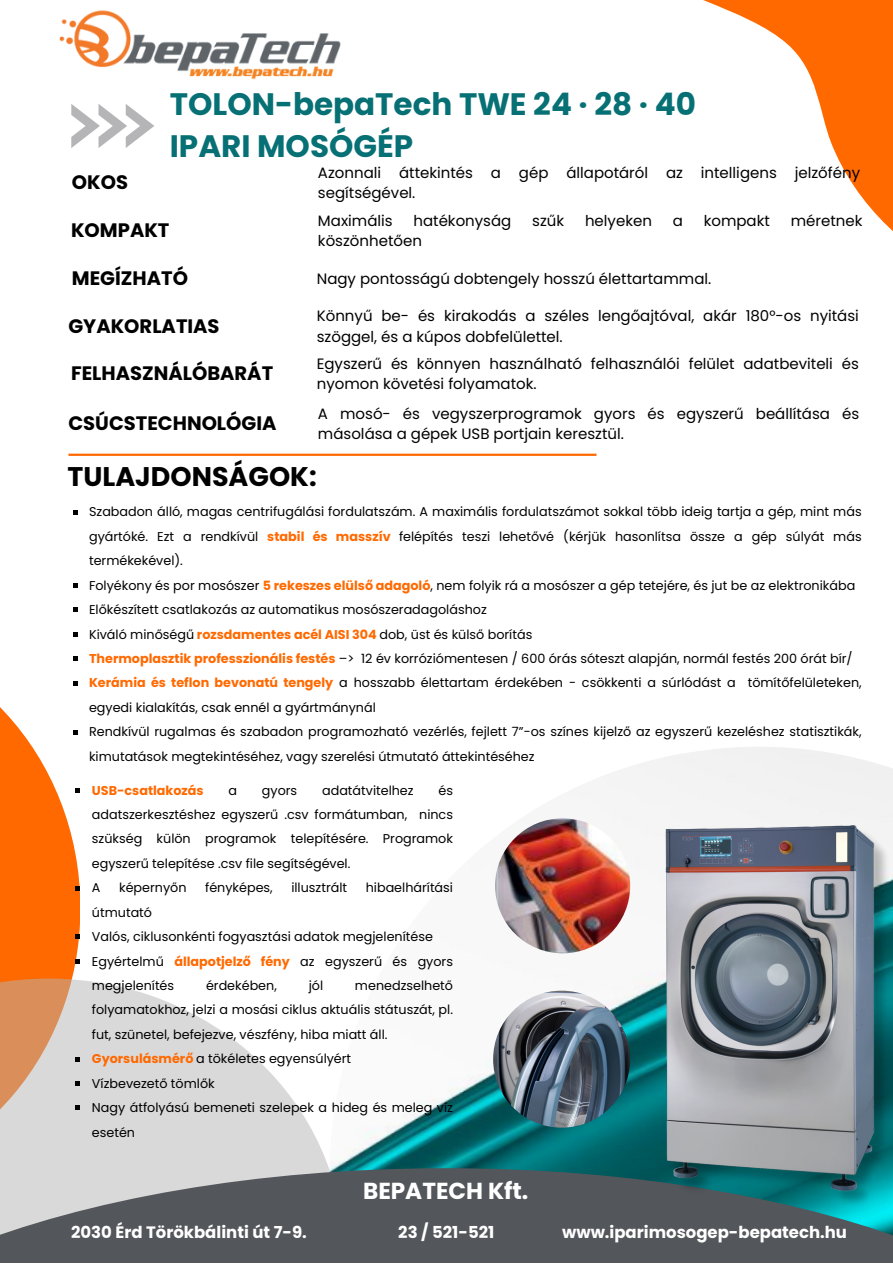
<style>
.page{position:relative;width:893px;height:1264px;background:#fff}
.page>*{position:absolute;margin:0;border:0;box-sizing:border-box;transform-origin:0 0}
.t1{font:700 31.05px "Poppins";color:#077075}
.t2{font:700 27px "Poppins";color:#000}
.t3{font:700 23.1px "Poppins";color:#fff}
.t4{font:700 19.5px "Poppins";color:#000}
.t5{font:700 16.5px "Poppins";color:#fff}
.t6{font:15px/20.2px "Poppins";color:#000}
.t7{font:12.75px/24.5px "Poppins";color:#000}
.t8{font:700 12.75px "Poppins";color:#ff6900}
.s1{font-weight:700;color:#ff6900}
</style>
<div class="page">
<img style="left:344px;top:792px;width:252px;height:376px">
<svg style="left:0;top:632px;width:80px;height:346px;fill:#ff6900"></svg>
<svg style="left:0;top:978px;width:344px;height:190px;fill:#dad9da"></svg>
<svg style="left:0;top:1168px;width:596px;height:94px;fill:#53565a"></svg>
<hr style="left:68px;top:453px;width:528px;height:3px;background:#ff6900">
<img style="left:59px;top:10px;width:282px;height:70px">
<svg style="left:703px;top:0;width:189px;height:231px"></svg>
<svg style="left:71px;top:104px;width:83px;height:44px"></svg>
<svg style="left:73px;top:510px;width:4px;height:4px"></svg>
<svg style="left:73px;top:583px;width:4px;height:4px"></svg>
<svg style="left:73px;top:608px;width:4px;height:4px"></svg>
<svg style="left:73px;top:632px;width:4px;height:4px"></svg>
<svg style="left:73px;top:656px;width:4px;height:5px"></svg>
<svg style="left:73px;top:681px;width:4px;height:4px"></svg>
<svg style="left:73px;top:730px;width:4px;height:4px"></svg>
<img style="left:596px;top:747px;width:296px;height:515px">
<img style="left:493px;top:990px;width:137px;height:137px;border-radius:50%">
<img style="left:495px;top:818px;width:135px;height:135px;border-radius:50%">
<svg style="left:76px;top:788px;width:4px;height:4px"></svg>
<svg style="left:76px;top:886px;width:4px;height:4px"></svg>
<svg style="left:76px;top:934px;width:4px;height:5px"></svg>
<svg style="left:76px;top:959px;width:4px;height:4px"></svg>
<svg style="left:76px;top:1056px;width:4px;height:5px"></svg>
<svg style="left:76px;top:1081px;width:4px;height:4px"></svg>
<svg style="left:76px;top:1105px;width:4px;height:4px"></svg>
<p class="t1" style="left:170px;top:82px;width:527px">TOLON-bepaTech TWE 24 · 28 · 40</p>
<p class="t1" style="left:170px;top:124px;width:245px">IPARI MOSÓGÉP</p>
<p class="t4" style="left:72px;top:169px;width:58px">OKOS</p>
<p class="t4" style="left:71px;top:217px;width:100px">KOMPAKT</p>
<p class="t4" style="left:72px;top:264px;width:118px">MEGÍZHATÓ</p>
<p class="t4" style="left:68px;top:312px;width:153px">GYAKORLATIAS</p>
<p class="t4" style="left:71px;top:360px;width:204px">FELHASZNÁLÓBARÁT</p>
<p class="t4" style="left:68px;top:410px;width:209px">CSÚCSTECHNOLÓGIA</p>
<p class="t6" style="left:318px;top:163px;width:543px">Azonnali áttekintés a gép állapotáról az intelligens jelzőfény segítségével.</p>
<p class="t6" style="left:318px;top:211px;width:76px">Maximális</p>
<p class="t6" style="left:413px;top:211px;width:99px">hatékonyság</p>
<p class="t6" style="left:532px;top:211px;width:33px">szűk</p>
<p class="t6" style="left:585px;top:211px;width:68px">helyeken</p>
<p class="t6" style="left:672px;top:211px;width:12px">a</p>
<p class="t6" style="left:703px;top:211px;width:68px">kompakt</p>
<p class="t6" style="left:790px;top:211px;width:73px">méretnek</p>
<p class="t6" style="left:318px;top:231px;width:105px">köszönhetően</p>
<p class="t6" style="left:317px;top:268px;width:396px">Nagy pontosságú dobtengely hosszú élettartammal.</p>
<p class="t6" style="left:317px;top:306px;width:543px">Könnyű be- és kirakodás a széles lengőajtóval, akár 180°-os nyitási szöggel, és a kúpos dobfelülettel.</p>
<p class="t6" style="left:317px;top:354px;width:543px">Egyszerű és könnyen használható felhasználói felület adatbeviteli és nyomon követési folyamatok.</p>
<p class="t6" style="left:318px;top:404px;width:542px">A mosó- és vegyszerprogramok gyors és egyszerű beállítása és másolása a gépek USB portjain keresztül.</p>
<p class="t2" style="left:67px;top:457px;width:251px">TULAJDONSÁGOK:</p>
<p class="t7" style="left:89px;top:500px;width:774px;text-align:justify">Szabadon álló, magas centrifugálási fordulatszám. A maximális fordulatszámot sokkal több ideig tartja a gép, mint más gyártóké. Ezt a rendkívül <span class="s1">stabil és masszív</span> felépítés teszi lehetővé (kérjük hasonlítsa össze a gép súlyát más termékekével).</p>
<p class="t7" style="left:89px;top:573px;width:767px">Folyékony és por mosószer <span class="s1">5 rekeszes elülső adagoló</span>, nem folyik rá a mosószer a gép tetejére, és jut be az elektronikába</p>
<p class="t7" style="left:89px;top:597px;width:399px">Előkészített csatlakozás az automatikus mosószeradagoláshoz</p>
<p class="t7" style="left:89px;top:622px;width:444px">Kiváló minőségű <span class="s1">rozsdamentes acél AISI 304</span> dob, üst és külső borítás</p>
<p class="t7" style="left:89px;top:646px;width:765px"><span class="s1">Thermoplasztik professzionális festés</span> –&gt; 12 év korróziómentesen / 600 órás sóteszt alapján, normál festés 200 órát bír/</p>
<p class="t7" style="left:89px;top:670px;width:774px"><span class="s1">Kerámia és teflon bevonatú tengely</span> a hosszabb élettartam érdekében - csökkenti a súrlódást a tömítőfelületeken, egyedi kialakítás, csak ennél a gyártmánynál</p>
<p class="t7" style="left:89px;top:719px;width:774px">Rendkívül rugalmas és szabadon programozható vezérlés, fejlett 7”-os színes kijelző az egyszerű kezeléshez statisztikák, kimutatások megtekintéséhez, vagy szerelési útmutató áttekintéséhez</p>
<p class="t8" style="left:92px;top:781px;width:113px">USB-csatlakozás</p>
<p class="t7" style="left:228px;top:778px;width:10px">a</p>
<p class="t7" style="left:262px;top:778px;width:37px">gyors</p>
<p class="t7" style="left:322px;top:778px;width:93px">adatátvitelhez</p>
<p class="t7" style="left:92px;top:778px;width:362px;text-align:justify;text-indent:346px">és adatszerkesztéshez egyszerű .csv formátumban, nincs szükség külön programok telepítésére. Programok egyszerű telepítése .csv file segítségével.</p>
<p class="t7" style="left:92px;top:875px;width:10px">A</p>
<p class="t7" style="left:119px;top:875px;width:69px">képernyőn</p>
<p class="t7" style="left:205px;top:875px;width:69px">fényképes,</p>
<p class="t7" style="left:291px;top:875px;width:57px">illusztrált</p>
<p class="t7" style="left:366px;top:875px;width:89px">hibaelhárítási</p>
<p class="t7" style="left:92px;top:900px;width:62px">útmutató</p>
<p class="t7" style="left:92px;top:924px;width:342px">Valós, ciklusonkénti fogyasztási adatok megjelenítése</p>
<p class="t7" style="left:92px;top:948px;width:362px">Egyértelmű <span class="s1">állapotjelző fény</span> az egyszerű és gyors megjelenítés</p>
<p class="t7" style="left:206px;top:973px;width:72px">érdekében,</p>
<p class="t7" style="left:309px;top:973px;width:16px">jól</p>
<p class="t7" style="left:92px;top:973px;width:362px;text-align:justify;text-indent:263px">menedzselhető folyamatokhoz, jelzi a mosási ciklus aktuális státuszát, pl. fut, szünetel, befejezve, vészfény, hiba miatt áll.</p>
<p class="t7" style="left:92px;top:1046px;width:261px"><span class="s1">Gyorsulásmérő</span> a tökéletes egyensúlyért</p>
<p class="t7" style="left:92px;top:1071px;width:124px">Vízbevezető tömlők</p>
<p class="t7" style="left:92px;top:1095px;width:362px">Nagy átfolyású bemeneti szelepek a hideg és meleg víz esetén</p>
<p class="t3" style="left:363px;top:1174px;width:167px">BEPATECH Kft.</p>
<p class="t5" style="left:71px;top:1220px;width:237px">2030 Érd Törökbálinti út 7-9.</p>
<p class="t5" style="left:398px;top:1220px;width:97px">23 / 521-521</p>
<p class="t5" style="left:562px;top:1220px;width:286px">www.iparimosogep-bepatech.hu</p>
</div>
